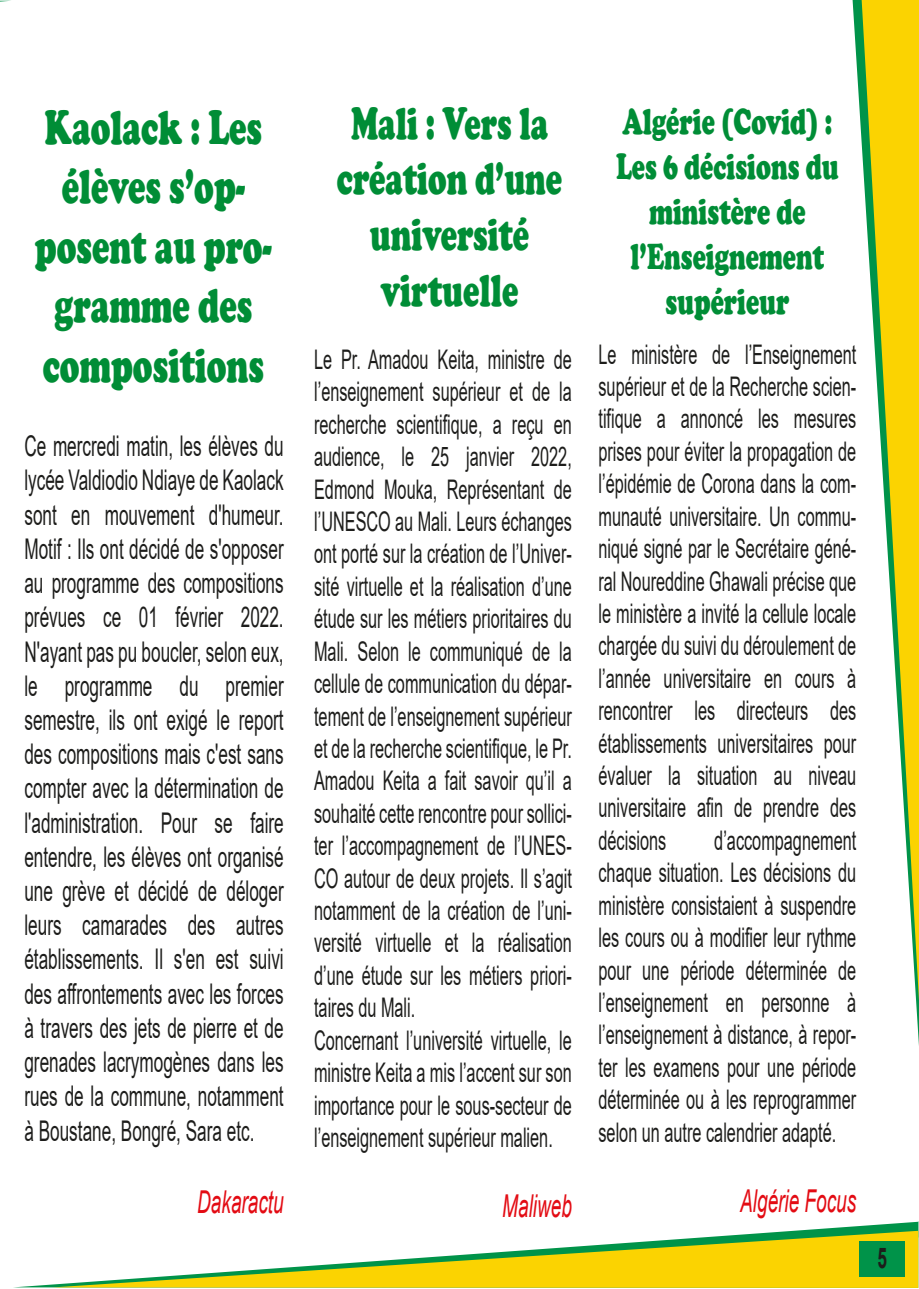
<style>
.page{position:relative;width:919px;height:1289px;background:#fff}
.page>*{position:absolute;margin:0;border:0;box-sizing:border-box;transform-origin:0 0}
.t1{font:900 49.5px/59.4px "Cooper";color:#008d36;text-align:center;scale:.66 1}
.t2{font:900 46.5px/55.8px "Cooper";color:#008d36;text-align:center;scale:.66 1}
.t3{font:900 37.5px/45px "Cooper";color:#008d36;text-align:center;scale:.66 1}
.t4{font:italic 31.5px "Arial";color:#e30b13;scale:.6 1}
.t5{font:28.5px/34.2px "Arial";color:#1d1d1b;text-align:justify;scale:.6 1}
.t6{font:700 28.5px "Arial";color:#1d1d1b;scale:.6 1}
.t7{font:27px/32.4px "Arial";color:#1d1d1b;text-align:justify;scale:.6 1}
</style>
<div class="page">
<svg style="left:19px;top:1221px;width:899px;height:66px"></svg>
<svg style="left:53px;top:1230px;width:865px;height:57px"></svg>
<svg style="left:852px;top:0;width:66px;height:1030px"></svg>
<svg style="left:861px;top:0;width:57px;height:1000px"></svg>
<div style="left:859px;top:1240px;width:45px;height:36px;background:#009349"></div>
<h1 class="t1" style="left:35px;top:98px;width:360px">Kaolack : Les élèves s’op&shy;posent au pro&shy;gramme des compositions</h1>
<p class="t5" style="left:24px;top:429px;width:433px">Ce mercredi matin, les élèves du lycée Valdiodio Ndiaye de Kaolack sont en mouvement d'humeur.<br>Motif : Ils ont décidé de s'opposer au programme des compositions prévues ce 01 février 2022.<br>N'ayant pas pu boucler, selon eux, le programme du premier semestre, ils ont exigé le report des compositions mais c'est sans compter avec la détermination de l'administration. Pour se faire entendre, les élèves ont organisé une grève et décidé de déloger leurs camarades des autres établissements. Il s'en est suivi des affrontements avec les forces à travers des jets de pierre et de grenades lacrymogènes dans les rues de la commune, notamment à Boustane, Bongré, Sara etc.</p>
<p class="t4" style="left:197px;top:1181px;width:146px">Dakaractu</p>
<h2 class="t2" style="left:337px;top:95px;width:343px">Mali : Vers la création d’une université virtuelle</h2>
<p class="t7" style="left:314px;top:343px;width:431px;text-align:left">Le Pr. Amadou Keita, ministre de l’enseignement supérieur et de la recherche scientifique, a reçu en audience, le 25 janvier 2022, Edmond Mouka, Représentant de l’UNESCO au Mali. Leurs échanges ont porté sur la création de l’Univer&shy;sité virtuelle et la réalisation d’une étude sur les métiers prioritaires du Mali. Selon le communiqué de la cellule de communication du dépar&shy;tement de l’enseignement supérieur et de la recherche scientifique, le Pr.<br>Amadou Keita a fait savoir qu’il a souhaité cette rencontre pour sollici&shy;ter l’accompagnement de l’UNES-CO autour de deux projets. Il s’agit notamment de la création de l’uni&shy;versité virtuelle et la réalisation d’une étude sur les métiers priori&shy;taires du Mali.<br>Concernant l’université virtuelle, le ministre Keita a mis l’accent sur son importance pour le sous-secteur de l’enseignement supérieur malien.</p>
<p class="t4" style="left:502px;top:1185px;width:117px">Maliweb</p>
<h3 class="t3" style="left:616px;top:99px;width:339px">Algérie (Covid) :<br>Les 6 décisions du ministère de l’Enseignement supérieur</h3>
<p class="t7" style="left:598px;top:338px;width:431px">Le ministère de l’Enseignement supérieur et de la Recherche scien&shy;tifique a annoncé les mesures prises pour éviter la propagation de l’épidémie de Corona dans la com&shy;munauté universitaire. Un commu&shy;niqué signé par le Secrétaire géné&shy;ral Noureddine Ghawali précise que le ministère a invité la cellule locale chargée du suivi du déroulement de l’année universitaire en cours à rencontrer les directeurs des établissements universitaires pour évaluer la situation au niveau universitaire afin de prendre des décisions</p>
<p class="t7" style="left:598px;top:824px;width:431px;text-indent:116px">d’accompagnement chaque situation. Les décisions du ministère consistaient à suspendre les cours ou à modifier leur rythme pour une période déterminée de l’enseignement en personne à l’enseignement à distance, à repor&shy;ter les examens pour une période déterminée ou à les reprogrammer selon un autre calendrier adapté.</p>
<p class="t4" style="left:740px;top:1180px;width:195px">Algérie Focus</p>
<p class="t6" style="left:877px;top:1237px;width:17px">5</p>
</div>
